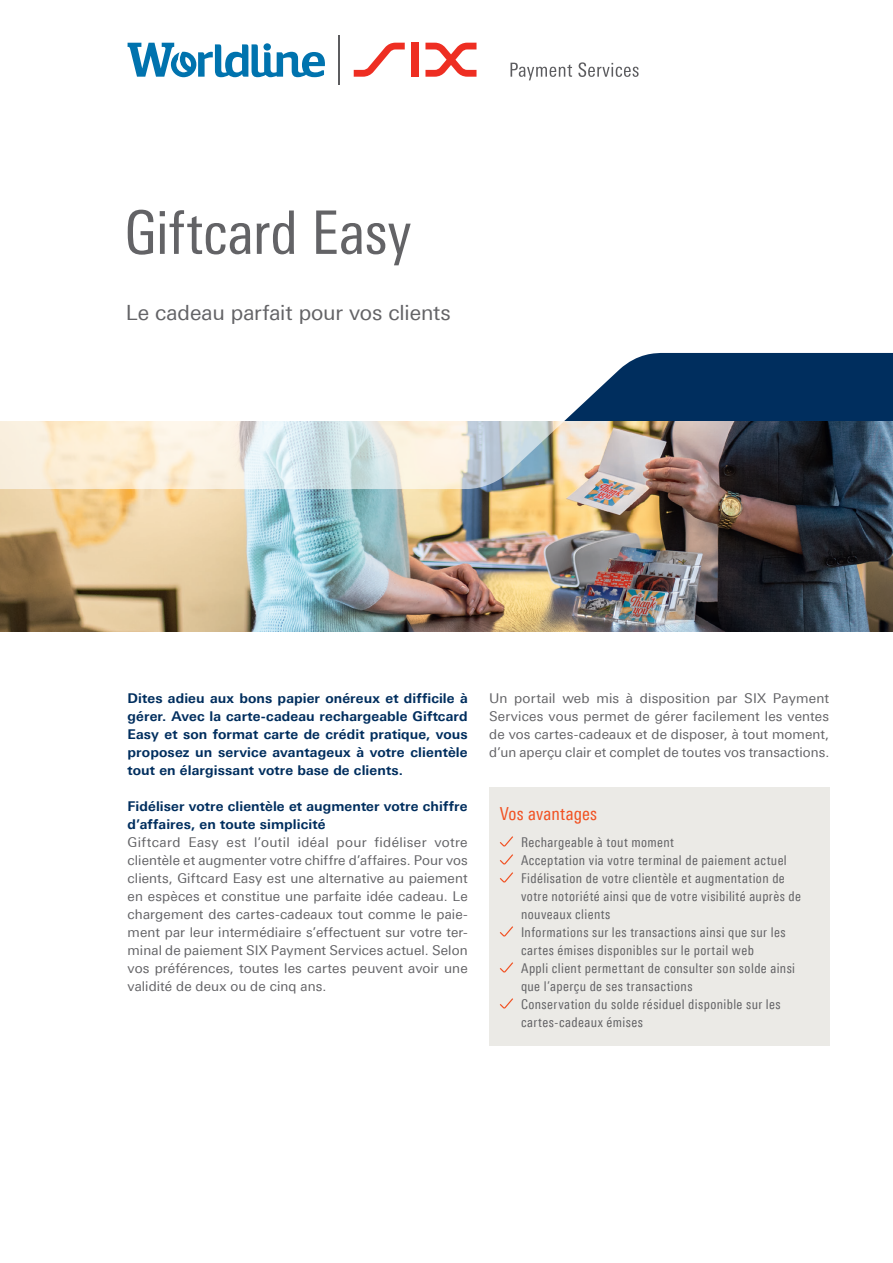
<style>
.page{position:relative;width:893px;height:1263px;background:#fff}
.page>*{position:absolute;margin:0;border:0;box-sizing:border-box;transform-origin:0 0}
.t1{font:60px "Linotype Univers 420 Cn";letter-spacing:-.005em;color:#636366}
.t2{font:21px "Linotype Univers 430";letter-spacing:-.005em;color:#636366}
.t3{font:18px "Linotype Univers 420 Cn";letter-spacing:.01em;color:#f15122}
.t4{font:13.5px/18px "Linotype Univers 430";letter-spacing:.005em;color:#636366;text-align:justify}
.t5{font:13.5px/18px "Linotype Univers 420 Cn";letter-spacing:.03em;color:#636366}
.t6{font:700 13.5px/18px "Linotype Univers 630";letter-spacing:.01em;color:#002e5e;text-align:justify}
</style>
<div class="page">
<img style="left:0;top:489px;width:893px;height:142px">
<div style="left:489px;top:787px;width:340px;height:259px;background:#ebeae6"></div>
<svg style="left:500px;top:836px;width:13px;height:10px"></svg>
<svg style="left:500px;top:854px;width:13px;height:10px"></svg>
<svg style="left:500px;top:872px;width:13px;height:10px"></svg>
<svg style="left:500px;top:926px;width:13px;height:10px"></svg>
<svg style="left:500px;top:962px;width:13px;height:10px"></svg>
<svg style="left:500px;top:998px;width:13px;height:10px"></svg>
<svg style="left:0;top:353px;width:893px;height:136px"></svg>
<svg style="left:128px;top:43px;width:197px;height:34px"></svg>
<svg style="left:354px;top:43px;width:51px;height:34px"></svg>
<div style="left:412px;top:43px;width:7px;height:34px;background:#ee2e22"></div>
<svg style="left:425px;top:43px;width:51px;height:34px"></svg>
<svg style="left:510px;top:62px;width:129px;height:18px"></svg>
<hr style="left:338px;top:35px;width:2px;height:50px;background:#5c5c5f">
<h1 class="t1" style="left:124px;top:198px;width:289px">Giftcard Easy</h1>
<h2 class="t2" style="left:126px;top:301px;width:326px">Le cadeau parfait pour vos clients</h2>
<p class="t6" style="left:128px;top:689px;width:342px">Dites adieu aux bons papier onéreux et difficile à gérer. Avec la carte-cadeau rechargeable Giftcard Easy et son format carte de crédit pratique, vous proposez un service avantageux à votre clientèle tout en élargissant votre base de clients.</p>
<p class="t6" style="left:128px;top:797px;width:341px">Fidéliser votre clientèle et augmenter votre chiffre d’affaires, en toute simplicité</p>
<p class="t4" style="left:128px;top:833px;width:342px">Giftcard Easy est l’outil idéal pour fidéliser votre clientèle et augmenter votre chiffre d’affaires. Pour vos clients, Giftcard Easy est une alternative au paiement en espèces et constitue une parfaite idée cadeau. Le chargement des cartes-cadeaux tout comme le paie&shy;ment par leur intermédiaire s’effectuent sur votre ter&shy;minal de paiement SIX Payment Services actuel. Selon vos préférences, toutes les cartes peuvent avoir une validité de deux ou de cinq ans.</p>
<p class="t4" style="left:489px;top:689px;width:342px">Un portail web mis à disposition par SIX Payment Services vous permet de gérer facilement les ventes de vos cartes-cadeaux et de disposer, à tout moment, d’un aperçu clair et complet de toutes vos transactions.</p>
<h3 class="t3" style="left:500px;top:803px;width:99px">Vos avantages</h3>
<p class="t5" style="left:521px;top:833px;width:282px">Rechargeable à tout moment<br>Acceptation via votre terminal de paiement actuel Fidélisation de votre clientèle et augmentation de votre notoriété ainsi que de votre visibilité auprès de nouveaux clients<br>Informations sur les transactions ainsi que sur les cartes émises disponibles sur le portail web<br>Appli client permettant de consulter son solde ainsi que l’aperçu de ses transactions<br>Conservation du solde résiduel disponible sur les cartes-cadeaux émises</p>
</div>
